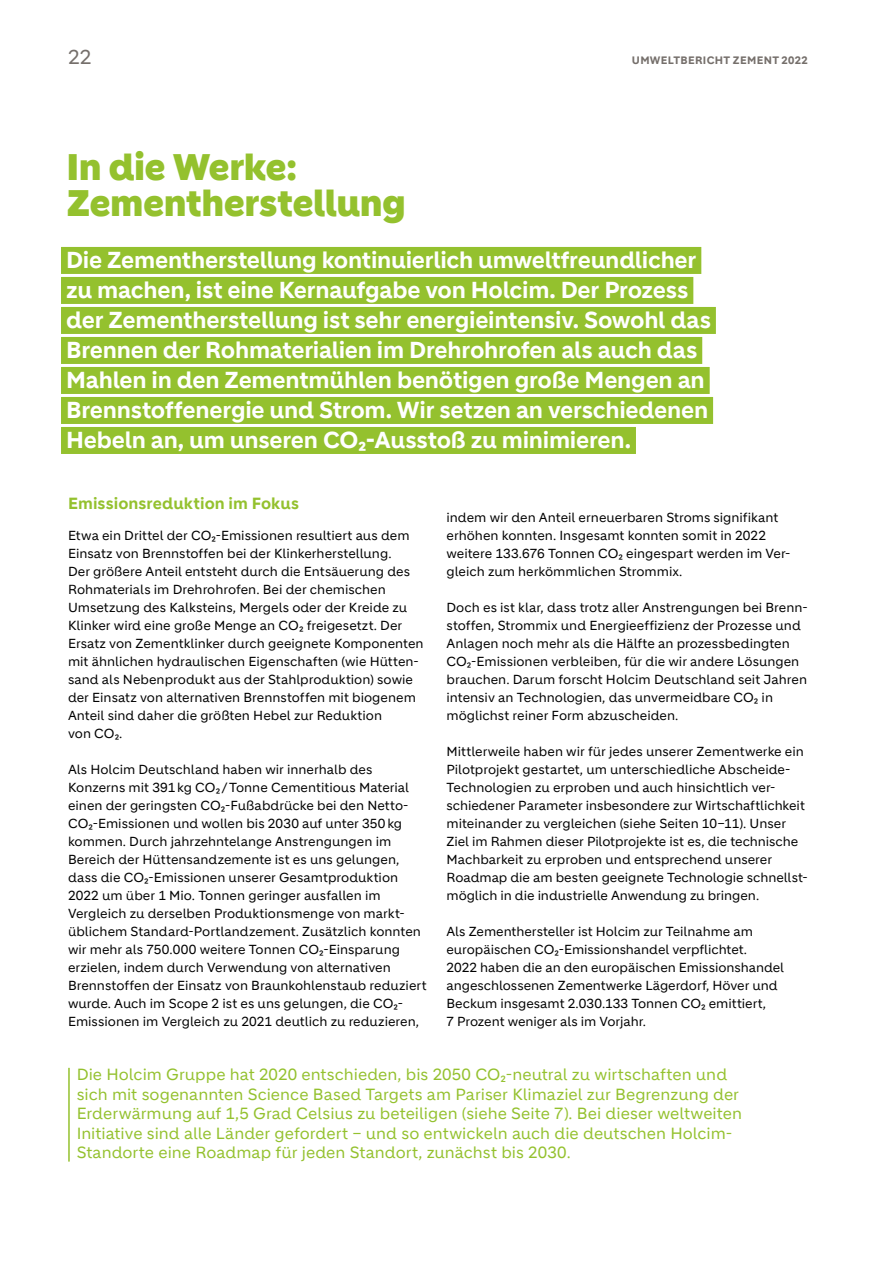
<style>
.page{position:relative;width:893px;height:1263px;background:#fff}
.page>*{position:absolute;margin:0;border:0;box-sizing:border-box;transform-origin:0 0}
.t1{font:900 36px/36px "Holcim Headline";color:#94c12e}
.t2{font:700 22.5px/30px "Holcim";letter-spacing:-.01em;color:#fff}
.t3{font:19.5px "Holcim";color:#756f6b}
.t4{font:15.75px/19.5px "Holcim";color:#94c12e}
.t5{font:700 15.75px "Holcim";letter-spacing:.005em;color:#94c12e}
.t6{font:12.75px/18px "Holcim";color:#000}
.t7{font:700 10.5px "Holcim";letter-spacing:.03em;color:#756f6b}
</style>
<div class="page">
<div style="left:61px;top:247px;width:640px;height:27px;background:#94c12e"></div>
<div style="left:61px;top:277px;width:632px;height:27px;background:#94c12e"></div>
<div style="left:61px;top:307px;width:655px;height:27px;background:#94c12e"></div>
<div style="left:61px;top:337px;width:641px;height:27px;background:#94c12e"></div>
<div style="left:61px;top:367px;width:649px;height:27px;background:#94c12e"></div>
<div style="left:61px;top:397px;width:652px;height:27px;background:#94c12e"></div>
<div style="left:61px;top:427px;width:575px;height:27px;background:#94c12e"></div>
<hr style="left:68px;top:1068px;width:2px;height:93px;background:#94c12e">
<h3 class="t3" style="left:68px;top:46px;width:25px">22</h3>
<p class="t7" style="left:632px;top:54px;width:177px">UMWELTBERICHT ZEMENT 2022</p>
<h1 class="t1" style="left:67px;top:150px;width:340px">In die Werke:<br>Zementherstellung</h1>
<p class="t2" style="left:66px;top:245px;width:646px">Die Zementherstellung kontinuierlich umweltfreundlicher zu machen, ist eine Kernaufgabe von Holcim. Der Prozess der Zementherstellung ist sehr energieintensiv. Sowohl das Brennen der Rohmaterialien im Drehrohrofen als auch das Mahlen in den Zementmühlen benötigen große Mengen an Brennstoffenergie und Strom. Wir setzen an verschiedenen Hebeln an, um unseren CO₂-Ausstoß zu minimieren.</p>
<p class="t5" style="left:68px;top:494px;width:233px">Emissionsreduktion im Fokus</p>
<p class="t6" style="left:68px;top:527px;width:357px">Etwa ein Drittel der CO₂-Emissionen resultiert aus dem Einsatz von Brennstoffen bei der Klinkerherstellung.<br>Der größere Anteil entsteht durch die Entsäuerung des Rohmaterials im Drehrohrofen. Bei der chemischen Umsetzung des Kalksteins, Mergels oder der Kreide zu Klinker wird eine große Menge an CO₂ freigesetzt. Der Ersatz von Zementklinker durch geeignete Komponenten mit ähnlichen hydraulischen Eigenschaften (wie Hütten&shy;sand als Nebenprodukt aus der Stahlproduktion) sowie der Einsatz von alternativen Brennstoffen mit biogenem Anteil sind daher die größten Hebel zur Reduktion<br>von CO₂.</p>
<p class="t6" style="left:68px;top:761px;width:360px">Als Holcim Deutschland haben wir innerhalb des Konzerns mit 391kg CO₂/Tonne Cementitious Material einen der geringsten CO₂-Fußabdrücke bei den Netto-CO₂-Emissionen und wollen bis 2030 auf unter 350kg kommen. Durch jahrzehntelange Anstrengungen im Bereich der Hüttensandzemente ist es uns gelungen, dass die CO₂-Emissionen unserer Gesamtproduktion 2022 um über 1 Mio. Tonnen geringer ausfallen im Vergleich zu derselben Produktionsmenge von markt&shy;üblichem Standard-Portlandzement. Zusätzlich konnten wir mehr als 750.000 weitere Tonnen CO₂-Einsparung erzielen, indem durch Verwendung von alternativen Brennstoffen der Einsatz von Braunkohlenstaub reduziert wurde. Auch im Scope 2 ist es uns gelungen, die CO₂- Emissionen im Vergleich zu 2021 deutlich zu reduzieren,</p>
<p class="t6" style="left:446px;top:509px;width:346px">indem wir den Anteil erneuerbaren Stroms signifikant erhöhen konnten. Insgesamt konnten somit in 2022 weitere 133.676 Tonnen CO₂ eingespart werden im Ver&shy;gleich zum herkömmlichen Strommix.</p>
<p class="t6" style="left:446px;top:599px;width:363px">Doch es ist klar, dass trotz aller Anstrengungen bei Brenn&shy;stoffen, Strommix und Energieeffizienz der Prozesse und Anlagen noch mehr als die Hälfte an prozessbedingten CO₂-Emissionen verbleiben, für die wir andere Lösungen brauchen. Darum forscht Holcim Deutschland seit Jahren intensiv an Technologien, das unvermeidbare CO₂ in möglichst reiner Form abzuscheiden.</p>
<p class="t6" style="left:446px;top:743px;width:363px">Mittlerweile haben wir für jedes unserer Zementwerke ein Pilotprojekt gestartet, um unterschiedliche Abscheide-Technologien zu erproben und auch hinsichtlich ver&shy;schiedener Parameter insbesondere zur Wirtschaftlichkeit miteinander zu vergleichen (siehe Seiten 10–11). Unser Ziel im Rahmen dieser Pilotprojekte ist es, die technische Machbarkeit zu erproben und entsprechend unserer Roadmap die am besten geeignete Technologie schnellst&shy;möglich in die industrielle Anwendung zu bringen.</p>
<p class="t6" style="left:446px;top:923px;width:339px">Als Zementhersteller ist Holcim zur Teilnahme am europäischen CO₂-Emissionshandel verpflichtet.<br>2022 haben die an den europäischen Emissionshandel angeschlossenen Zementwerke Lägerdorf, Höver und Beckum insgesamt 2.030.133 Tonnen CO₂ emittiert,<br>7 -Prozent weniger als im Vorjahr.</p>
<p class="t4" style="left:77px;top:1065px;width:667px">Die Holcim Gruppe hat 2020 entschieden, bis 2050 CO₂-neutral zu wirtschaften und sich mit sogenannten Science Based Targets am Pariser Klimaziel zur Begrenzung der Erderwärmung auf 1,5 Grad Celsius zu beteiligen (siehe Seite 7). Bei dieser weltweiten Initiative sind alle Länder gefordert – und so entwickeln auch die deutschen Holcim-Standorte eine Roadmap für jeden Standort, zunächst bis 2030.</p>
</div>
